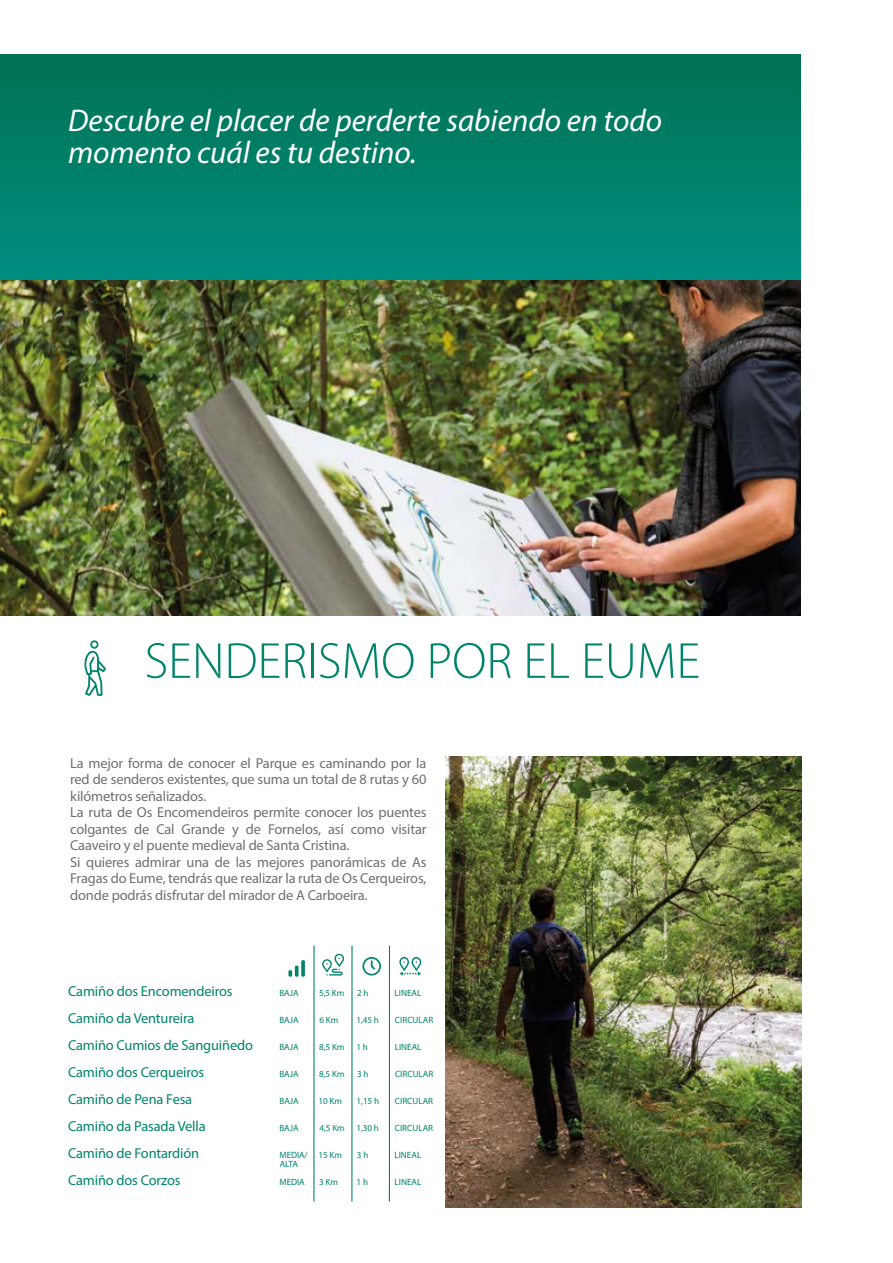
<style>
.page{position:relative;width:893px;height:1263px;background:#fff}
.page>*{position:absolute;margin:0;border:0;box-sizing:border-box;transform-origin:0 0}
.t1{font:300 51px "Myriad Pro";color:#00846a}
.t2{font:italic 31.5px/31.5px "Myriad Pro";color:#fff}
.t3{font:14.4px/16.5px "Myriad Pro";letter-spacing:-.01em;color:#716f6f;text-align:justify}
.t4{font:14.4px "Myriad Pro";letter-spacing:-.01em;color:#00846a}
.t5{font:9.15px "Myriad Pro";color:#00846a}
</style>
<div class="page">
<div style="left:0;top:54px;width:800px;height:229px;background:linear-gradient(to bottom,#007353,#038c7f)"></div>
<img style="left:0;top:281px;width:800px;height:334px">
<img style="left:446px;top:757px;width:355px;height:451px">
<svg style="left:84px;top:640px;width:22px;height:56px"></svg>
<svg style="left:322px;top:954px;width:22px;height:21px"></svg>
<svg style="left:288px;top:960px;width:17px;height:17px"></svg>
<svg style="left:399px;top:957px;width:22px;height:18px"></svg>
<svg style="left:362px;top:957px;width:19px;height:18px"></svg>
<hr style="left:351px;top:945px;width:2px;height:256px;background:#00846a">
<hr style="left:313px;top:945px;width:2px;height:256px;background:#00846a">
<hr style="left:389px;top:945px;width:1px;height:256px;background:#00846a">
<p class="t2" style="left:68px;top:104px;width:595px">Descubre el placer de perderte sabiendo en todo momento cuál es tu destino.</p>
<p class="t1" style="left:145px;top:633px;width:557px">SENDERISMO POR EL EUME</p>
<p class="t3" style="left:70px;top:754px;width:358px">La mejor forma de conocer el Parque es caminando por la red de senderos existentes, que suma un total de 8 rutas y 60 kilómetros señalizados.</p>
<p class="t3" style="left:70px;top:804px;width:358px">La ruta de Os Encomendeiros permite conocer los puentes colgantes de Cal Grande y de Fornelos, así como visitar Caaveiro y el puente medieval de Santa Cristina.</p>
<p class="t3" style="left:70px;top:853px;width:358px">Si quieres admirar una de las mejores panorámicas de As Fragas do Eume, tendrás que realizar la ruta de Os Cerqueiros, donde podrás disfrutar del mirador de A Carboeira.</p>
<p class="t4" style="left:68px;top:982px;width:166px">Camiño dos Encomendeiros</p>
<p class="t5" style="left:279px;top:987px;width:21px">BAJA</p>
<p class="t5" style="left:319px;top:987px;width:27px">5,5 Km</p>
<p class="t5" style="left:357px;top:987px;width:13px">2 h</p>
<p class="t5" style="left:395px;top:987px;width:28px">LINEAL</p>
<p class="t4" style="left:68px;top:1009px;width:128px">Camiño da Ventureira</p>
<p class="t5" style="left:279px;top:1014px;width:21px">BAJA</p>
<p class="t5" style="left:319px;top:1014px;width:20px">6 Km</p>
<p class="t5" style="left:357px;top:1014px;width:24px">1,45 h</p>
<p class="t5" style="left:395px;top:1014px;width:40px">CIRCULAR</p>
<p class="t4" style="left:68px;top:1036px;width:186px">Camiño Cumios de Sanguiñedo</p>
<p class="t5" style="left:279px;top:1041px;width:21px">BAJA</p>
<p class="t5" style="left:319px;top:1041px;width:27px">8,5 Km</p>
<p class="t5" style="left:357px;top:1041px;width:13px">1 h</p>
<p class="t5" style="left:395px;top:1041px;width:28px">LINEAL</p>
<p class="t4" style="left:68px;top:1063px;width:138px">Camiño dos Cerqueiros</p>
<p class="t5" style="left:279px;top:1068px;width:21px">BAJA</p>
<p class="t5" style="left:319px;top:1068px;width:27px">8,5 Km</p>
<p class="t5" style="left:357px;top:1068px;width:13px">3 h</p>
<p class="t5" style="left:395px;top:1068px;width:40px">CIRCULAR</p>
<p class="t4" style="left:68px;top:1090px;width:126px">Camiño de Pena Fesa</p>
<p class="t5" style="left:279px;top:1095px;width:21px">BAJA</p>
<p class="t5" style="left:319px;top:1095px;width:25px">10 Km</p>
<p class="t5" style="left:357px;top:1095px;width:24px">1,15 h</p>
<p class="t5" style="left:395px;top:1095px;width:40px">CIRCULAR</p>
<p class="t4" style="left:68px;top:1117px;width:139px">Camiño da Pasada Vella</p>
<p class="t5" style="left:279px;top:1122px;width:21px">BAJA</p>
<p class="t5" style="left:320px;top:1122px;width:27px">4,5 Km</p>
<p class="t5" style="left:356px;top:1122px;width:24px">1,30 h</p>
<p class="t5" style="left:395px;top:1122px;width:40px">CIRCULAR</p>
<p class="t4" style="left:68px;top:1144px;width:133px">Camiño de Fontardión</p>
<p class="t5" style="left:279px;top:1149px;width:64px">MEDIA/ 15 Km</p>
<p class="t5" style="left:357px;top:1149px;width:13px">3 h</p>
<p class="t5" style="left:394px;top:1149px;width:28px">LINEAL</p>
<p class="t5" style="left:280px;top:1158px;width:20px">ALTA</p>
<p class="t4" style="left:68px;top:1172px;width:114px">Camiño dos Corzos</p>
<p class="t5" style="left:279px;top:1177px;width:27px">MEDIA</p>
<p class="t5" style="left:319px;top:1177px;width:20px">3 Km</p>
<p class="t5" style="left:357px;top:1177px;width:13px">1 h</p>
<p class="t5" style="left:395px;top:1177px;width:28px">LINEAL</p>
</div>
